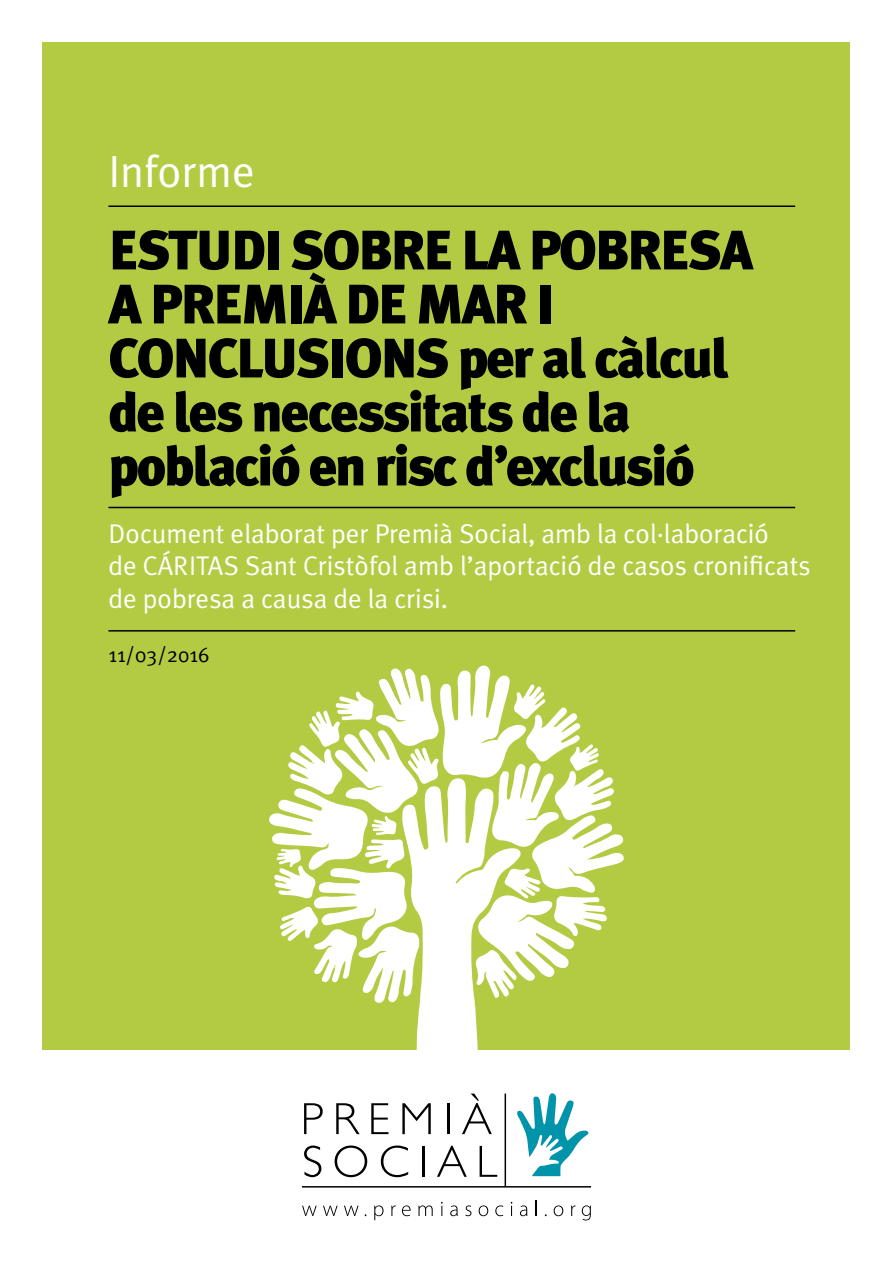
<style>
.page{position:relative;width:893px;height:1263px;background:#fff}
.page>*{position:absolute;margin:0;border:0;box-sizing:border-box;transform-origin:0 0}
.t1{font:900 55.5px/54px "Meta Plus";letter-spacing:-.04em;color:#000}
.t2{font:45px "Meta Plus Normal";color:#fff}
.t3{font:27px/32.4px "Meta Plus Normal";color:#fff}
.t4{font:21px "Meta Plus Normal";color:#000}
</style>
<div class="page">
<div style="left:43px;top:43px;width:807px;height:1007px;background:#b3cb43"></div>
<svg style="left:269px;top:665px;width:355px;height:385px"></svg>
<svg style="left:304px;top:1103px;width:19px;height:31px"></svg>
<svg style="left:336px;top:1103px;width:24px;height:31px"></svg>
<svg style="left:371px;top:1103px;width:17px;height:31px"></svg>
<svg style="left:402px;top:1103px;width:29px;height:31px"></svg>
<hr style="left:447px;top:1103px;width:2px;height:31px;background:#000">
<svg style="left:462px;top:1093px;width:30px;height:41px"></svg>
<svg style="left:304px;top:1145px;width:17px;height:32px"></svg>
<svg style="left:335px;top:1145px;width:32px;height:32px"></svg>
<svg style="left:381px;top:1145px;width:27px;height:32px"></svg>
<hr style="left:422px;top:1146px;width:2px;height:31px;background:#000">
<svg style="left:437px;top:1146px;width:30px;height:31px"></svg>
<svg style="left:480px;top:1146px;width:17px;height:31px"></svg>
<svg style="left:517px;top:1093px;width:72px;height:83px"></svg>
<hr style="left:302px;top:1186px;width:289px;height:1px;background:#000">
<hr style="left:505px;top:1093px;width:1px;height:94px;background:#000">
<svg style="left:302px;top:1206px;width:15px;height:10px"></svg>
<svg style="left:323px;top:1206px;width:15px;height:10px"></svg>
<svg style="left:344px;top:1206px;width:15px;height:10px"></svg>
<svg style="left:374px;top:1205px;width:9px;height:15px"></svg>
<svg style="left:391px;top:1205px;width:5px;height:11px"></svg>
<svg style="left:402px;top:1205px;width:9px;height:11px"></svg>
<svg style="left:418px;top:1205px;width:15px;height:11px"></svg>
<svg style="left:441px;top:1202px;width:2px;height:14px"></svg>
<svg style="left:450px;top:1205px;width:8px;height:11px"></svg>
<svg style="left:465px;top:1205px;width:6px;height:11px"></svg>
<svg style="left:479px;top:1205px;width:9px;height:11px"></svg>
<svg style="left:495px;top:1205px;width:8px;height:11px"></svg>
<svg style="left:511px;top:1202px;width:1px;height:14px"></svg>
<svg style="left:520px;top:1205px;width:7px;height:11px"></svg>
<svg style="left:536px;top:1201px;width:1px;height:15px"></svg>
<svg style="left:554px;top:1205px;width:9px;height:11px"></svg>
<svg style="left:571px;top:1205px;width:4px;height:11px"></svg>
<svg style="left:582px;top:1205px;width:9px;height:15px"></svg>
<hr style="left:108px;top:205px;width:687px;height:2px;background:#000">
<hr style="left:108px;top:507px;width:687px;height:1px;background:#000">
<hr style="left:108px;top:630px;width:687px;height:2px;background:#000">
<h2 class="t2" style="left:108px;top:145px;width:148px">Informe</h2>
<h1 class="t1" style="left:108px;top:223px;width:646px">ESTUDI SOBRE LA POBRESA<br>A PREMIÀ DE MAR I<br>CONCLUSIONS per al càlcul de les necessitats de la població en risc d’exclusió</h1>
<p class="t3" style="left:108px;top:517px;width:704px">Document elaborat per Premià Social, amb la col·laboració<br>de CÁRITAS Sant Cristòfol amb l’aportació de casos cronificats de pobresa a causa de la crisi.</p>
<p class="t4" style="left:108px;top:642px;width:102px">11/03/2016</p>
</div>
